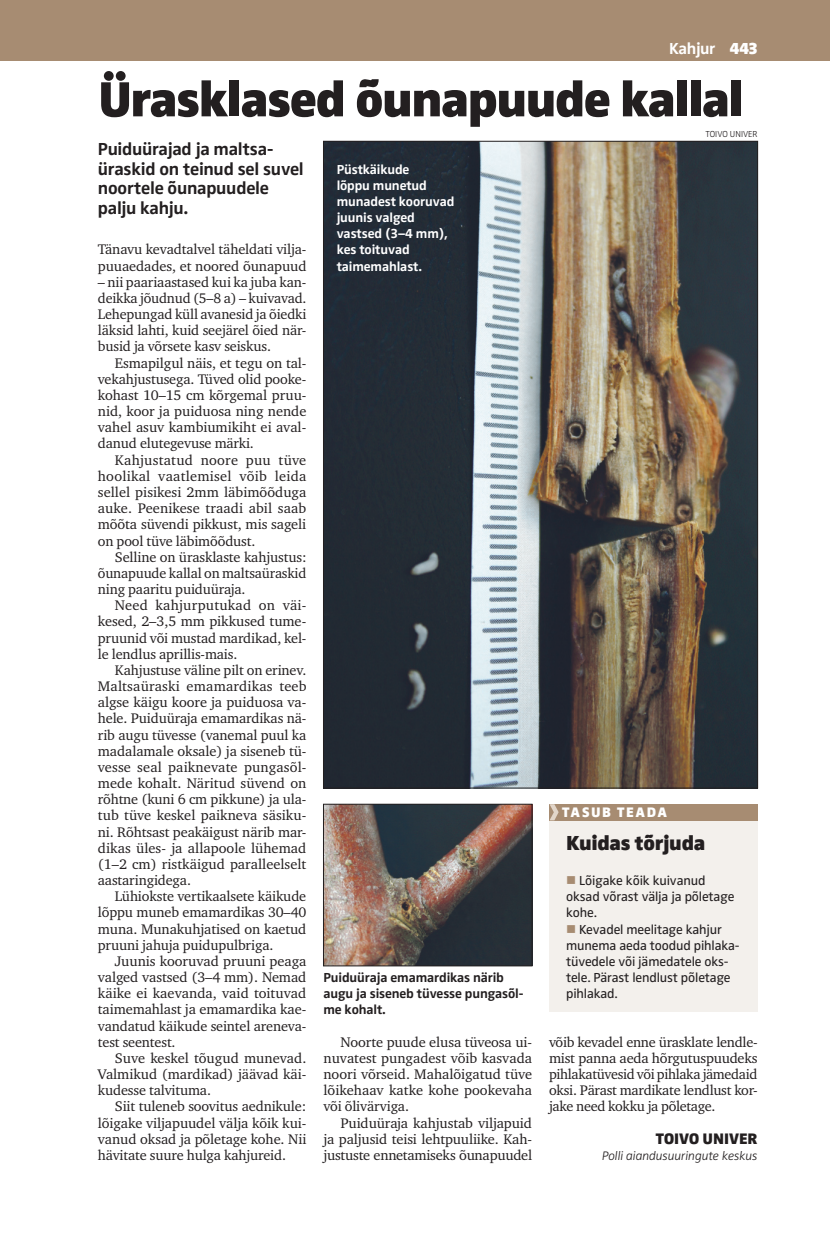
<style>
.page{position:relative;width:830px;height:1234px;background:#fff}
.page>*{position:absolute;margin:0;border:0;box-sizing:border-box;transform-origin:0 0}
.t1{font:900 51px "Zwo Pro";letter-spacing:-.03em;color:#231f20}
.t2{font:900 21px "Zwo Pro";letter-spacing:-.015em;color:#231f20}
.t3{font:700 18px/19.5px "Zwo Pro";letter-spacing:-.015em;color:#231f20}
.t4{font:700 16.5px "Zwo Pro";letter-spacing:-.025em;color:#fff}
.t5{font:900 15.75px "Zwo Pro";color:#231f20}
.t6{font:14.25px/16.2px "Charter ITC";letter-spacing:-.01em;color:#231f20;text-align:justify}
.t7{font:900 14.25px "Zwo Pro";letter-spacing:.1em;color:#fff}
.t8{font:13.5px/16.2px "Zwo Pro";letter-spacing:-.01em;color:#231f20}
.t9{font:700 13.5px/16.2px "Zwo Pro";letter-spacing:-.01em;color:#fff}
.t10{font:700 13.5px/16.2px "Zwo Pro";letter-spacing:-.01em;color:#231f20}
.t11{font:italic 300 12.75px "Zwo Pro";letter-spacing:-.01em;color:#231f20}
.t12{font:300 9px "Zwo Pro";color:#231f20}
.s1{font-weight:900}
.s2{color:#a78c72}
</style>
<div class="page">
<div style="left:0;top:0;width:829px;height:60px;background:#a78c72"></div>
<div style="left:549px;top:820px;width:208px;height:192px;background:#f3f0ec"></div>
<div style="left:549px;top:804px;width:208px;height:16px;background:#a78c72"></div>
<svg style="left:549px;top:804px;width:9px;height:16px"></svg>
<img style="left:325px;top:805px;width:205px;height:158px">
<div style="left:323px;top:803px;width:209px;height:162px;border:1px solid #231f20"></div>
<img style="left:325px;top:143px;width:430px;height:643px">
<p class="t4" style="left:668px;top:39px;width:90px">Kahjur <span class="s1">443</span></p>
<h1 class="t1" style="left:98px;top:69px;width:647px">Ürasklased õunapuude kallal</h1>
<p class="t3" style="left:98px;top:140px;width:207px">Puiduürajad ja maltsa&shy;üraskid on teinud sel suvel noortele õunapuudele palju kahju.</p>
<p class="t6" style="left:98px;top:241px;width:210px">Tänavu kevadtalvel täheldati vilja&shy;puuaedades, et noored õunapuud</p>
<p class="t6" style="left:98px;top:274px;width:210px">– nii paariaastased kui ka juba kan&shy;deikka jõudnud (5–8 a) – kuivavad.<br>Lehepungad küll avanesid ja õiedki läksid lahti, kuid seejärel õied när&shy;busid ja võrsete kasv seiskus.</p>
<p class="t6" style="left:98px;top:354px;width:210px;text-indent:17px">Esmapilgul näis, et tegu on tal&shy;vekahjustusega. Tüved olid pooke&shy;kohast 10–15 cm kõrgemal pruu&shy;nid, koor ja puiduosa ning nende vahel asuv kambiumikiht ei aval&shy;danud elutegevuse märki.</p>
<p class="t6" style="left:98px;top:451px;width:210px;text-indent:17px">Kahjustatud noore puu tüve hoolikal vaatlemisel võib leida sellel pisikesi 2mm läbimõõduga auke. Peenikese traadi abil saab mõõta süvendi pikkust, mis sageli on pool tüve läbimõõdust.</p>
<p class="t6" style="left:98px;top:548px;width:210px;text-indent:17px">Selline on ürasklaste kahjustus: õunapuude kallal on maltsaüraskid ning paaritu puiduüraja.</p>
<p class="t6" style="left:98px;top:597px;width:210px;text-indent:17px">Need kahjurputukad on väi&shy;kesed, 2–3,5 mm pikkused tume&shy;pruunid või mustad mardikad, kel&shy;le lendlus aprillis-mais.</p>
<p class="t6" style="left:98px;top:661px;width:210px;text-indent:17px">Kahjustuse väline pilt on erinev.<br>Maltsaüraski emamardikas teeb algse käigu koore ja puiduosa va&shy;hele. Puiduüraja emamardikas nä&shy;rib augu tüvesse (vanemal puul ka madalamale oksale) ja siseneb tü&shy;vesse seal paiknevate pungasõl&shy;mede kohalt. Näritud süvend on rõhtne (kuni 6 cm pikkune) ja ula&shy;tub tüve keskel paikneva säsiku&shy;ni. Rõhtsast peakäigust närib mar&shy;dikas üles- ja allapoole lühemad (1–2 cm) ristkäigud paralleelselt aastaringidega.</p>
<p class="t6" style="left:98px;top:888px;width:210px;text-indent:17px">Lühiokste vertikaalsete käikude lõppu muneb emamardikas 30–40 muna. Munakuhjatised on kaetud pruuni jahuja puidupulbriga.</p>
<p class="t6" style="left:98px;top:952px;width:210px;text-indent:17px">Juunis kooruvad pruuni peaga valged vastsed (3–4 mm). Nemad käike ei kaevanda, vaid toituvad taimemahlast ja emamardika kae&shy;vandatud käikude seintel areneva&shy;test seentest.</p>
<p class="t6" style="left:98px;top:1049px;width:210px;text-indent:17px">Suve keskel tõugud munevad.<br>Valmikud (mardikad) jäävad käi&shy;kudesse talvituma.</p>
<p class="t6" style="left:98px;top:1098px;width:210px;text-indent:17px">Siit tuleneb soovitus aednikule: lõigake viljapuudel välja kõik kui&shy;vanud oksad ja põletage kohe. Nii hävitate suure hulga kahjureid.</p>
<p class="t9" style="left:336px;top:161px;width:119px">Püstkäikude<br>lõppu munetud munadest kooruvad juunis valged vastsed (3–4 mm), kes toituvad taimemahlast.</p>
<p class="t10" style="left:323px;top:969px;width:201px">Puiduüraja emamardikas närib augu ja siseneb tüvesse pungasõl&shy;me kohalt.</p>
<p class="t6" style="left:323px;top:1033px;width:210px;text-indent:17px">Noorte puude elusa tüveosa ui&shy;nuvatest pungadest võib kasvada noori võrseid. Mahalõigatud tüve lõikehaav katke kohe pookevaha või õlivärviga.</p>
<p class="t6" style="left:323px;top:1114px;width:210px;text-indent:17px">Puiduüraja kahjustab viljapuid ja paljusid teisi lehtpuuliike. Kah&shy;justuste ennetamiseks õunapuudel</p>
<p class="t12" style="left:705px;top:128px;width:54px">TOIVO UNIVER</p>
<p class="t7" style="left:562px;top:803px;width:106px">TASUB TEADA</p>
<h2 class="t2" style="left:566px;top:830px;width:141px">Kuidas tõrjuda</h2>
<p class="t8" style="left:566px;top:872px;width:170px"><span class="s2">■</span> Lõigake kõik kuivanud oksad võrast välja ja põletage kohe.</p>
<p class="t8" style="left:566px;top:921px;width:175px"><span class="s2">■</span> Kevadel meelitage kahjur munema aeda toodud pihlaka&shy;tüvedele või jämedatele oks&shy;tele. Pärast lendlust põletage pihlakad.</p>
<p class="t6" style="left:549px;top:1033px;width:210px">võib kevadel enne ürasklate lendle&shy;mist panna aeda hõrgutuspuudeks pihlakatüvesid või pihlaka jämedaid oksi. Pärast mardikate lendlust kor&shy;jake need kokku ja põletage.</p>
<p class="t5" style="left:655px;top:1128px;width:103px">TOIVO UNIVER</p>
<p class="t11" style="left:601px;top:1148px;width:157px">Polli aiandusuuringute keskus</p>
</div>
